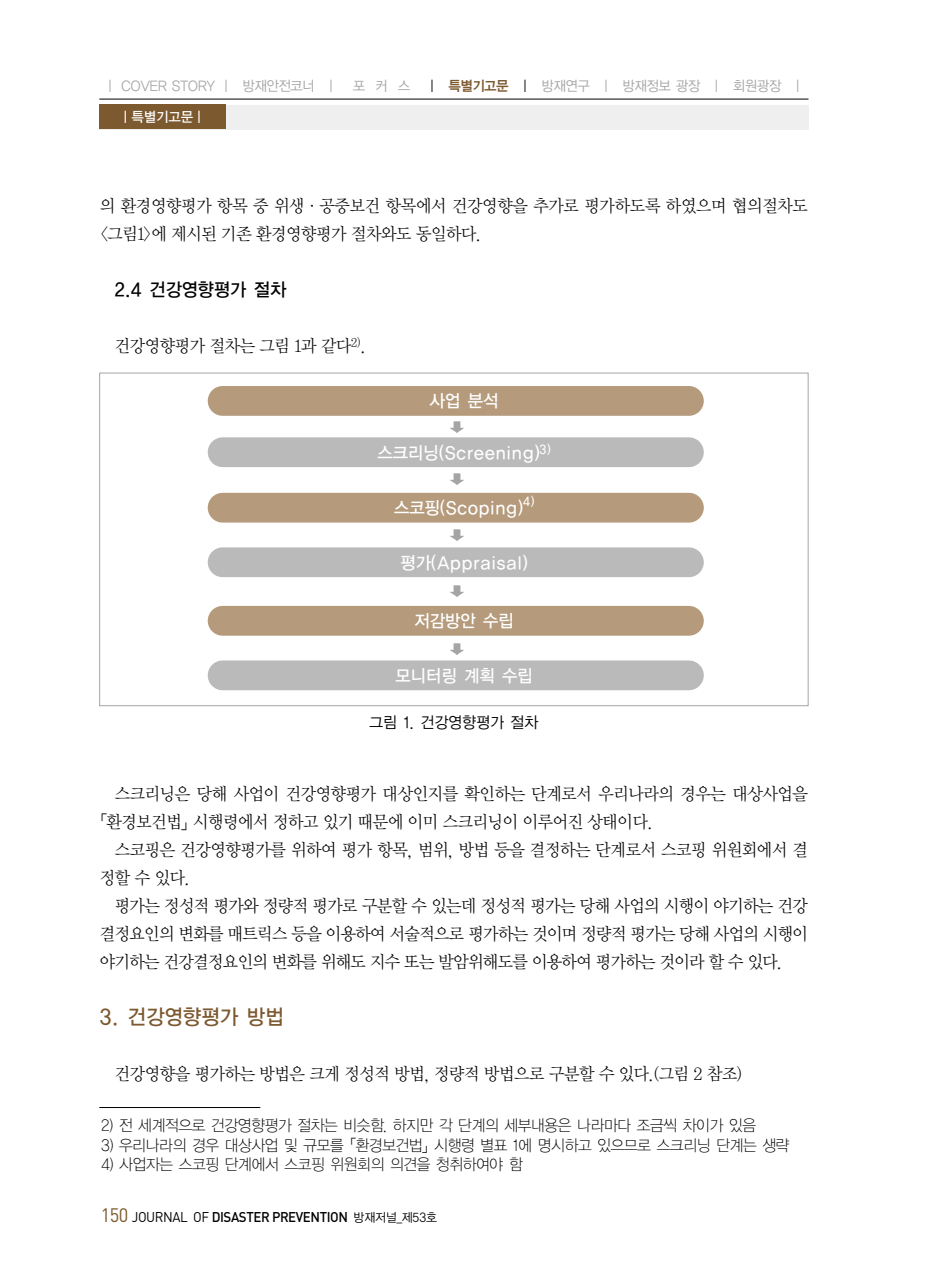
<style>
.page{position:relative;width:931px;height:1274px;background:#fff}
.page>*{position:absolute;margin:0;border:0;box-sizing:border-box;transform-origin:0 0}
.t1{font:21px "YGO13";letter-spacing:-.075em;color:#7c592f;scale:.95 1}
.t2{font:18.38px "YGO13";letter-spacing:-.075em;color:#000;scale:.95 1}
.t3{font:17.5px/28px "Y Mj O12";letter-spacing:-.095em;color:#000;scale:.95 1}
.t4{font:17.5px "YGO13";letter-spacing:-.02em;color:#fff;scale:.95 1}
.t5{font:15.75px "YGO11";letter-spacing:-.105em;color:#000;scale:.95 1}
.t6{font:15.75px "YGO12";letter-spacing:-.07em;color:#000;scale:.95 1}
.t7{font:14px "YGO12";letter-spacing:-.1em;color:#a5a5a5;scale:.95 1}
.t8{font:500 14px "DIN";letter-spacing:-.03em;color:#000;scale:.95 1}
.t9{font:14px "YGO13";letter-spacing:-.075em;color:#fff;scale:.95 1}
.s1{color:#000}
.s2{font-family:"YGO14";color:#7c592f}
.s3{font-weight:400;font-size:19.25px;color:#7c592f}
.s4{font-weight:400}
.s5{font-family:"YGO12";font-weight:400;font-size:12.25px}
</style>
<div class="page">
<div style="left:99px;top:105px;width:710px;height:25px;background:#efefef"></div>
<hr style="left:99px;top:99px;width:709px;height:1px;background:#000">
<div style="left:99px;top:104px;width:127px;height:25px;background:#7c592f"></div>
<hr style="left:99px;top:1107px;width:161px;height:1px;background:#000">
<div style="left:208px;top:386px;width:496px;height:30px;background:#b59a7c;border-radius:15px"></div>
<div style="left:208px;top:437px;width:496px;height:30px;background:#bababa;border-radius:15px"></div>
<img style="left:450px;top:421px;width:14px;height:11px">
<div style="left:208px;top:493px;width:496px;height:30px;background:#b59a7c;border-radius:15px"></div>
<div style="left:208px;top:547px;width:496px;height:30px;background:#bababa;border-radius:15px"></div>
<div style="left:208px;top:606px;width:496px;height:30px;background:#b59a7c;border-radius:15px"></div>
<div style="left:208px;top:660px;width:496px;height:30px;background:#bababa;border-radius:15px"></div>
<img style="left:450px;top:473px;width:14px;height:12px">
<img style="left:450px;top:529px;width:14px;height:12px">
<img style="left:450px;top:585px;width:14px;height:12px">
<img style="left:450px;top:643px;width:14px;height:11px">
<p class="t7" style="left:103px;top:79px;width:739px">｜ COVER STORY ｜ 방재안전코너 ｜ 포 커 스 <span class="s1">｜</span> <span class="s2">특별기고문</span> <span class="s1">｜</span> 방재연구 ｜ 방재정보 광장 ｜ 회원광장 ｜</p>
<p class="t9" style="left:119px;top:111px;width:93px">｜특별기고문｜</p>
<p class="t3" style="left:99px;top:193px;width:748px">의 환경영향평가 항목 중 위생·공중보건 항목에서 건강영향을 추가로 평가하도록 하였으며 협의절차도 &lt;그림1&gt;에 제시된 기존 환경영향평가 절차와도 동일하다.</p>
<p class="t2" style="left:114px;top:281px;width:183px">2.4 건강영향평가 절차</p>
<p class="t3" style="left:114px;top:333px;width:267px">건강영향평가 절차는 그림 1과 같다<sup>2)</sup>.</p>
<p class="t4" style="left:429px;top:393px;width:75px">사업 분석</p>
<p class="t4" style="left:377px;top:444px;width:185px">스크리닝(Screening)<sup>3)</sup></p>
<p class="t4" style="left:393px;top:500px;width:150px">스코핑(Scoping)<sup>4)</sup></p>
<p class="t4" style="left:400px;top:554px;width:137px">평가(Appraisal)</p>
<p class="t4" style="left:414px;top:613px;width:107px">저감방안 수립</p>
<p class="t4" style="left:395px;top:667px;width:147px">모니터링 계획 수립</p>
<p class="t6" style="left:369px;top:716px;width:180px">그림 1. 건강영향평가 절차</p>
<p class="t3" style="left:91px;top:781px;width:757px;text-indent:23px">스크리닝은 당해 사업이 건강영향평가 대상인지를 확인하는 단계로서 우리나라의 경우는 대상사업을「환경보건법」시행령에서 정하고 있기 때문에 이미 스크리닝이 이루어진 상태이다.</p>
<p class="t3" style="left:99px;top:837px;width:748px;text-indent:15px">스코핑은 건강영향평가를 위하여 평가 항목, 범위, 방법 등을 결정하는 단계로서 스코핑 위원회에서 결 정할 수 있다.</p>
<p class="t3" style="left:99px;top:893px;width:748px;text-align:justify;text-indent:15px">평가는 정성적 평가와 정량적 평가로 구분할 수 있는데 정성적 평가는 당해 사업의 시행이 야기하는 건강 결정요인의 변화를 매트릭스 등을 이용하여 서술적으로 평가하는 것이며 정량적 평가는 당해 사업의 시행이 야기하는 건강결정요인의 변화를 위해도 지수 또는 발암위해도를 이용하여 평가하는 것이라 할 수 있다.</p>
<p class="t1" style="left:99px;top:1007px;width:197px">3. 건강영향평가 방법</p>
<p class="t3" style="left:114px;top:1061px;width:663px">건강영향을 평가하는 방법은 크게 정성적 방법, 정량적 방법으로 구분할 수 있다.(그림 2 참조)</p>
<p class="t5" style="left:101px;top:1118px;width:692px">2) 전 세계적으로 건강영향평가 절차는 비슷함. 하지만 각 단계의 세부내용은 나라마다 조금씩 차이가 있음</p>
<p class="t5" style="left:101px;top:1138px;width:727px">3) 우리나라의 경우 대상사업 및 규모를「환경보건법」시행령 별표 1에 명시하고 있으므로 스크리닝 단계는 생략</p>
<p class="t5" style="left:101px;top:1157px;width:446px">4) 사업자는 스코핑 단계에서 스코핑 위원회의 의견을 청취하여야 함</p>
<p class="t8" style="left:101px;top:1212px;width:356px"><span class="s3">150</span> <span class="s4">JOURNAL OF</span> DISASTER PREVENTION <span class="s5">방재저널_제53호</span></p>
</div>
